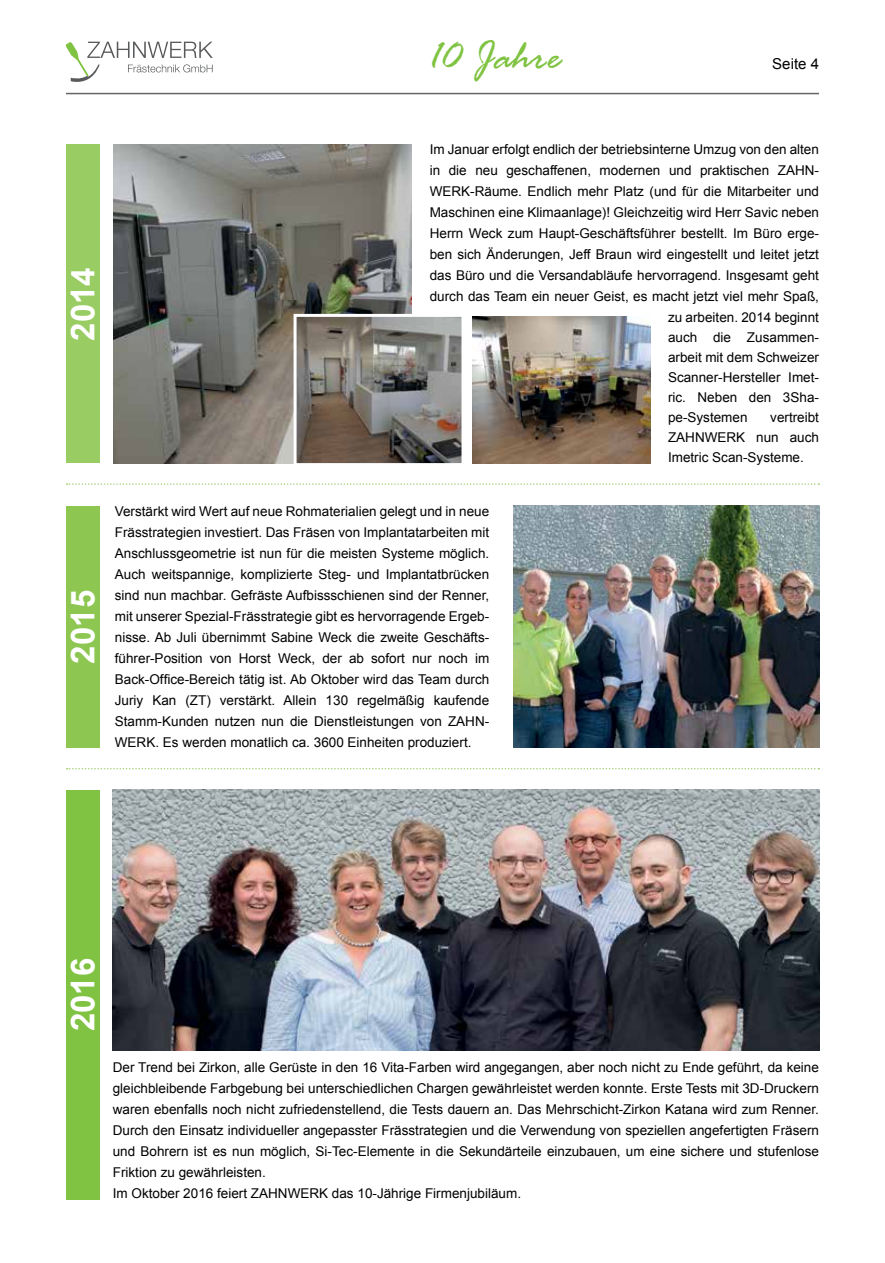
<style>
.page{position:relative;width:885px;height:1263px;background:#fff}
.page>*{position:absolute;margin:0;border:0;box-sizing:border-box;transform-origin:0 0}
.t1{font:italic 43.65px "Rage";color:#80c342}
.t2{font:700 33px "Arial";color:#fff}
.t3{font:15px "Arial";color:#000}
.t4{font:13.5px/21px "Arial";color:#000;text-align:justify}
</style>
<div class="page">
<hr style="left:66px;top:93px;width:753px;height:1px;background:#636466">
<svg style="left:66px;top:42px;width:147px;height:40px"></svg>
<div style="left:66px;top:145px;width:33px;height:318px;background:#99cc63"></div>
<div style="left:66px;top:506px;width:33px;height:241px;background:#8dc751"></div>
<div style="left:66px;top:790px;width:33px;height:409px;background:#80c342"></div>
<img style="left:113px;top:145px;width:298px;height:319px">
<img style="left:513px;top:506px;width:306px;height:241px">
<img style="left:113px;top:790px;width:706px;height:260px">
<svg style="left:67px;top:483px;width:752px;height:2px"></svg>
<svg style="left:67px;top:768px;width:752px;height:1px"></svg>
<img style="left:472px;top:317px;width:179px;height:146px">
<svg style="left:292px;top:312px;width:170px;height:152px;background:#7f7a74"></svg>
<h1 class="t1" style="left:427px;top:33px;width:135px">10 Jahre</h1>
<p class="t3" style="left:772px;top:54px;width:48px">Seite 4</p>
<h2 class="t2" style="left:61px;top:341px;width:75px;rotate:-90deg">2014</h2>
<h2 class="t2" style="left:61px;top:663px;width:75px;rotate:-90deg">2015</h2>
<p class="t4" style="left:429px;top:139px;width:391px">Im Januar erfolgt endlich der betriebsinterne Umzug von den alten</p>
<p class="t4" style="left:429px;top:160px;width:391px">in die neu geschaffenen, modernen und praktischen ZAHN-</p>
<p class="t4" style="left:429px;top:181px;width:391px">WERK-Räume. Endlich mehr Platz (und für die Mitarbeiter und</p>
<p class="t4" style="left:429px;top:202px;width:391px">Maschinen eine Klimaanlage)! Gleichzeitig wird Herr Savic neben</p>
<p class="t4" style="left:429px;top:223px;width:391px">Herrn Weck zum Haupt-Geschäftsführer bestellt. Im Büro erge-</p>
<p class="t4" style="left:429px;top:244px;width:391px">ben sich Änderungen, Jeff Braun wird eingestellt und leitet jetzt</p>
<p class="t4" style="left:429px;top:265px;width:391px">das Büro und die Versandabläufe hervorragend. Insgesamt geht</p>
<p class="t4" style="left:429px;top:286px;width:391px">durch das Team ein neuer Geist, es macht jetzt viel mehr Spaß,</p>
<p class="t4" style="left:668px;top:306px;width:152px">zu arbeiten. 2014 beginnt</p>
<p class="t4" style="left:668px;top:327px;width:152px">auch die Zusammen-</p>
<p class="t4" style="left:668px;top:347px;width:152px">arbeit mit dem Schweizer</p>
<p class="t4" style="left:668px;top:367px;width:152px">Scanner-Hersteller Imet-</p>
<p class="t4" style="left:668px;top:387px;width:152px">ric. Neben den 3Sha-</p>
<p class="t4" style="left:668px;top:407px;width:81px">pe-Systemen</p>
<p class="t4" style="left:668px;top:407px;width:152px;line-height:20.1px;text-indent:102px">vertreibt ZAHNWERK nun auch Imetric Scan-Systeme.</p>
<p class="t4" style="left:115px;top:501px;width:376px">Verstärkt wird Wert auf neue Rohmaterialien gelegt und in neue Frässtrategien investiert. Das Fräsen von Implantatarbeiten mit Anschlussgeometrie ist nun für die meisten Systeme möglich.<br>Auch weitspannige, komplizierte Steg- und Implantatbrücken sind nun machbar. Gefräste Aufbissschienen sind der Renner, mit unserer Spezial-Frässtrategie gibt es hervorragende Ergeb&shy;nisse. Ab Juli übernimmt Sabine Weck die zweite Geschäfts&shy;führer-Position von Horst Weck, der ab sofort nur noch im Back-Office-Bereich tätig ist. Ab Oktober wird das Team durch Juriy Kan (ZT) verstärkt. Allein 130 regelmäßig kaufende Stamm-Kunden nutzen nun die Dienstleistungen von ZAHN-WERK. Es werden monatlich ca. 3600 Einheiten produziert.</p>
<h2 class="t2" style="left:61px;top:1031px;width:75px;rotate:-90deg">2016</h2>
<p class="t4" style="left:113px;top:1057px;width:707px;text-align:left">Der Trend bei Zirkon, alle Gerüste in den 16 Vita-Farben wird angegangen, aber noch nicht zu Ende geführt, da keine gleichbleibende Farbgebung bei unterschiedlichen Chargen gewährleistet werden konnte. Erste Tests mit 3D-Druckern waren ebenfalls noch nicht zufriedenstellend, die Tests dauern an. Das Mehrschicht-Zirkon Katana wird zum Renner.<br>Durch den Einsatz individueller angepasster Frässtrategien und die Verwendung von speziellen angefertigten Fräsern und Bohrern ist es nun möglich, Si-Tec-Elemente in die Sekundärteile einzubauen, um eine sichere und stufenlose Friktion zu gewährleisten.<br>Im Oktober 2016 feiert ZAHNWERK das 10-Jährige Firmenjubiläum.</p>
</div>
